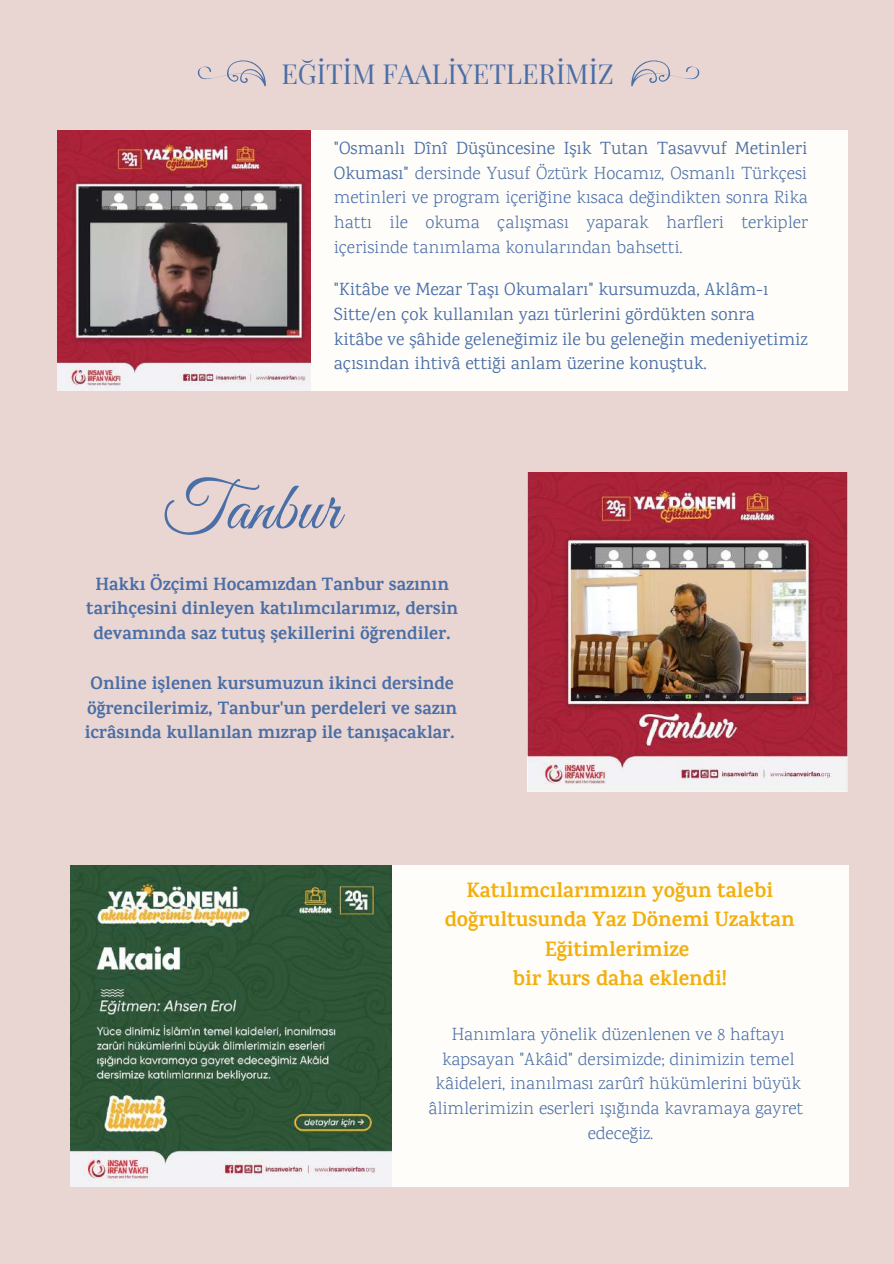
<style>
.page{position:relative;width:894px;height:1264px;background:#fff}
.page>*{position:absolute;margin:0;border:0;box-sizing:border-box;transform-origin:0 0}
.t1{font:69px "Great Vibes";color:#4a6ea6}
.t2{font:27px "Playfair Display";color:#4a6ea6}
.t3{font:700 21px/29.2px "Karma";color:#f2af0d;text-align:center}
.t4{font:300 18px/24.8px "Karma";color:#4a6ea6;text-align:justify}
.t5{font:700 18px/24.8px "Karma";color:#4a6ea6;text-align:center}
.t6{font:18px/24.8px "Karma";color:#4a6ea6}
.s1{font-weight:400}
</style>
<div class="page">
<div style="left:0;top:0;width:893px;height:1263px;background:#e9d6d3"></div>
<svg style="left:197px;top:60px;width:69px;height:27px"></svg>
<svg style="left:631px;top:60px;width:69px;height:27px"></svg>
<div style="left:392px;top:865px;width:456px;height:322px;background:#fefdf9"></div>
<img style="left:57px;top:130px;width:254px;height:260px">
<img style="left:527px;top:473px;width:320px;height:318px">
<img style="left:71px;top:865px;width:321px;height:321px">
<div style="left:311px;top:130px;width:536px;height:260px;background:#fefdf9"></div>
<h2 class="t2" style="left:281px;top:54px;width:334px">EĞİTİM FAALİYETLERİMİZ</h2>
<p class="t4" style="left:334px;top:137px;width:475px"><span class="s1">"Osmanlı Dînî Düşüncesine Işık Tutan Tasavvuf Metinleri Okuması"</span> dersinde Yusuf Öztürk Hocamız, Osmanlı Türkçesi metinleri ve program içeriğine kısaca değindikten sonra Rika hattı ile okuma çalışması yaparak harfleri terkipler içerisinde tanımlama konularından bahsetti.</p>
<p class="t6" style="left:334px;top:276px;width:475px">"Kitâbe ve Mezar Taşı Okumaları" kursumuzda, Aklâm-ı Sitte/en çok kullanılan yazı türlerini gördükten sonra kitâbe ve şâhide geleneğimiz ile bu geleneğin medeniyetimiz açısından ihtivâ ettiği anlam üzerine konuştuk.</p>
<h1 class="t1" style="left:162px;top:469px;width:179px">Tanbur</h1>
<p class="t5" style="left:86px;top:571px;width:373px">Hakkı Özçimi Hocamızdan Tanbur sazının tarihçesini dinleyen katılımcılarımız, dersin devamında saz tutuş şekillerini öğrendiler.</p>
<p class="t5" style="left:85px;top:670px;width:374px">Online işlenen kursumuzun ikinci dersinde öğrencilerimiz, Tanbur'un perdeleri ve sazın icrâsında kullanılan mızrap ile tanışacaklar.</p>
<p class="t3" style="left:444px;top:875px;width:351px">Katılımcılarımızın yoğun talebi doğrultusunda Yaz Dönemi Uzaktan<br>Eğitimlerimize<br>bir kurs daha eklendi!</p>
<p class="t4" style="left:428px;top:1023px;width:376px;text-align:center">Hanımlara yönelik düzenlenen ve 8 haftayı kapsayan "Akâid" dersimizde; dinimizin temel kâideleri, inanılması zarûrî hükümlerini büyük âlimlerimizin eserleri ışığında kavramaya gayret edeceğiz.</p>
</div>
